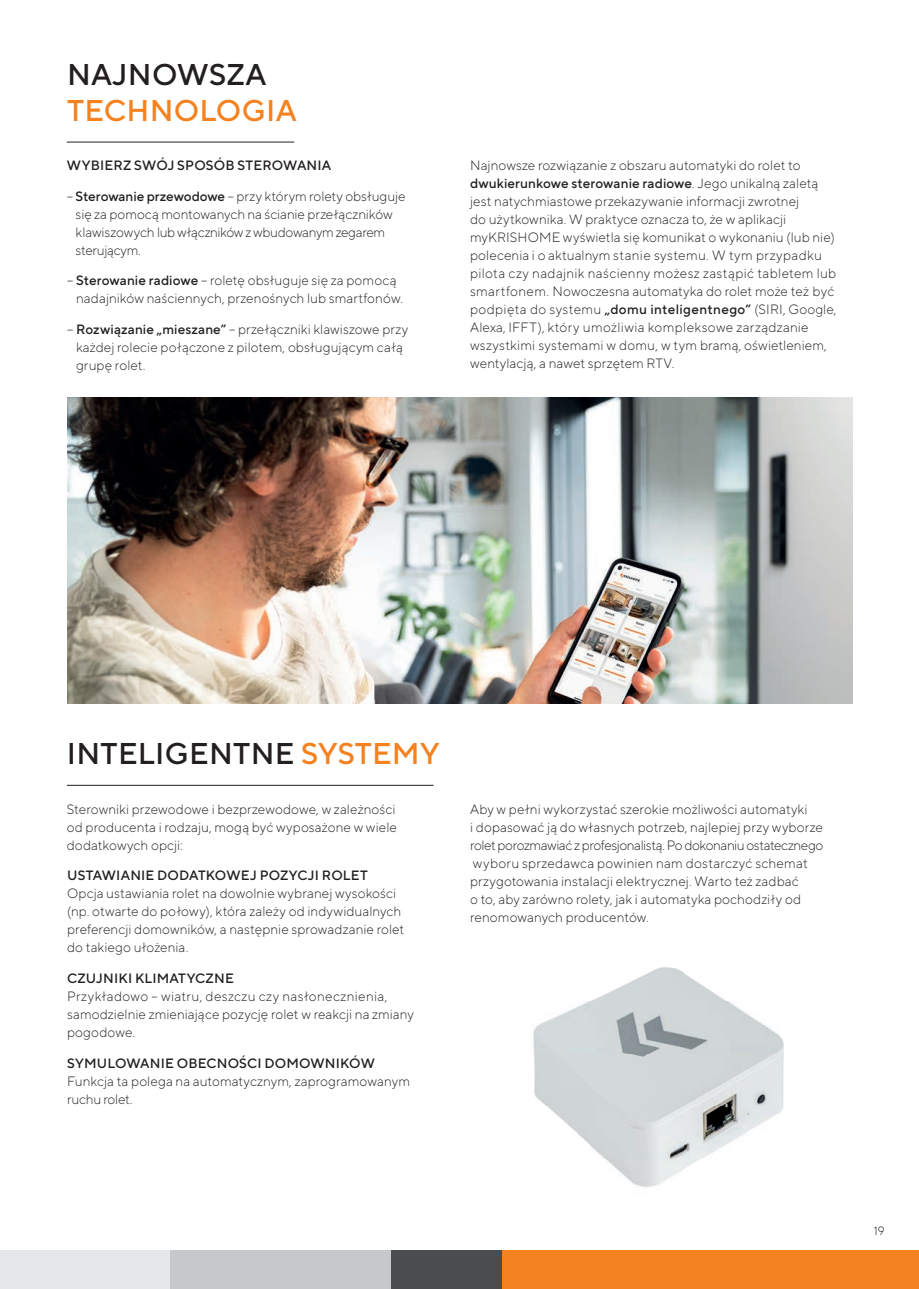
<style>
.page{position:relative;width:919px;height:1289px;background:#fff}
.page>*{position:absolute;margin:0;border:0;box-sizing:border-box;transform-origin:0 0}
.t1{font:500 30px "TT Norms Pro";letter-spacing:.01em;color:#231f20}
.t2{font:500 30px "TT Norms Pro";letter-spacing:.01em;color:#f58220}
.t3{font:300 13.5px/18px "TT Norms Pro";letter-spacing:.01em;color:#231f20}
.t4{font:500 13.5px "TT Norms Pro";letter-spacing:.01em;color:#231f20}
.t5{font:300 12px "TT Norms Pro";color:#231f20}
.s1{font-weight:500}
.s2{color:#f58220}
</style>
<div class="page">
<img style="left:533px;top:967px;width:251px;height:221px">
<div style="left:0;top:1250px;width:170px;height:38px;background:#e6e7e9"></div>
<div style="left:170px;top:1250px;width:221px;height:38px;background:#c7c8ca"></div>
<div style="left:391px;top:1250px;width:111px;height:38px;background:#4b4c4d"></div>
<div style="left:502px;top:1250px;width:416px;height:38px;background:#f58220"></div>
<hr style="left:67px;top:142px;width:227px;height:1px;background:#231f20">
<hr style="left:67px;top:785px;width:366px;height:1px;background:#231f20">
<img style="left:67px;top:397px;width:785px;height:306px">
<h1 class="t1" style="left:67px;top:55px;width:201px">NAJNOWSZA</h1>
<h1 class="t2" style="left:67px;top:91px;width:231px">TECHNOLOGIA</h1>
<p class="t4" style="left:67px;top:157px;width:266px">WYBIERZ SWÓJ SPOSÓB STEROWANIA</p>
<p class="t3" style="left:76px;top:187px;width:331px;text-indent:-9px">– <span class="s1">Sterowanie przewodowe</span> – przy którym rolety obsługuje się za pomocą montowanych na ścianie przełączników klawiszowych lub włączników z wbudowanym zegarem sterującym.</p>
<p class="t3" style="left:76px;top:271px;width:328px;text-indent:-9px">– <span class="s1">Sterowanie radiowe</span> – roletę obsługuje się za pomocą nadajników naściennych, przenośnych lub smartfonów.</p>
<p class="t3" style="left:76px;top:320px;width:334px;text-indent:-9px">– <span class="s1">Rozwiązanie „mieszane”</span> – przełączniki klawiszowe przy każdej rolecie połączone z pilotem, obsługującym całą grupę rolet.</p>
<p class="t3" style="left:470px;top:156px;width:368px">Najnowsze rozwiązanie z obszaru automatyki do rolet to <span class="s1">dwukierunkowe sterowanie radiowe</span>. Jego unikalną zaletą jest natychmiastowe przekazywanie informacji zwrotnej<br>do użytkownika. W praktyce oznacza to, że w aplikacji myKRISHOME wyświetla się komunikat o wykonaniu (lub nie) polecenia i o aktualnym stanie systemu. W tym przypadku pilota czy nadajnik naścienny możesz zastąpić tabletem lub smartfonem. Nowoczesna automatyka do rolet może też być podpięta do systemu <span class="s1">„domu inteligentnego”</span> (SIRI, Google, Alexa, IFFT), który umożliwia kompleksowe zarządzanie wszystkimi systemami w domu, w tym bramą, oświetleniem, wentylacją, a nawet sprzętem RTV.</p>
<h1 class="t1" style="left:67px;top:734px;width:374px">INTELIGENTNE <span class="s2">SYSTEMY</span></h1>
<p class="t3" style="left:67px;top:799px;width:331px;text-align:justify">Sterowniki przewodowe i bezprzewodowe, w zależności od producenta i rodzaju, mogą być wyposażone w wiele dodatkowych opcji:</p>
<p class="t4" style="left:67px;top:866px;width:302px">USTAWIANIE DODATKOWEJ POZYCJI ROLET</p>
<p class="t3" style="left:67px;top:884px;width:339px">Opcja ustawiania rolet na dowolnie wybranej wysokości (np. otwarte do połowy), która zależy od indywidualnych preferencji domowników, a następnie sprowadzanie rolet do takiego ułożenia.</p>
<p class="t4" style="left:67px;top:969px;width:168px">CZUJNIKI KLIMATYCZNE</p>
<p class="t3" style="left:67px;top:987px;width:348px">Przykładowo – wiatru, deszczu czy nasłonecznienia, samodzielnie zmieniające pozycję rolet w reakcji na zmiany pogodowe.</p>
<p class="t4" style="left:67px;top:1054px;width:309px">SYMULOWANIE OBECNOŚCI DOMOWNIKÓW</p>
<p class="t3" style="left:67px;top:1072px;width:344px">Funkcja ta polega na automatycznym, zaprogramowanym ruchu rolet.</p>
<p class="t3" style="left:470px;top:799px;width:355px">Aby w pełni wykorzystać szerokie możliwości automatyki<br>i dopasować ją do własnych potrzeb, najlepiej przy wyborze rolet porozmawiać z profesjonalistą. Po dokonaniu ostatecznego wyboru sprzedawca powinien nam dostarczyć schemat przygotowania instalacji elektrycznej. Warto też zadbać<br>o to, aby zarówno rolety, jak i automatyka pochodziły od renomowanych producentów.</p>
<p class="t5" style="left:873px;top:1222px;width:12px">19</p>
</div>
